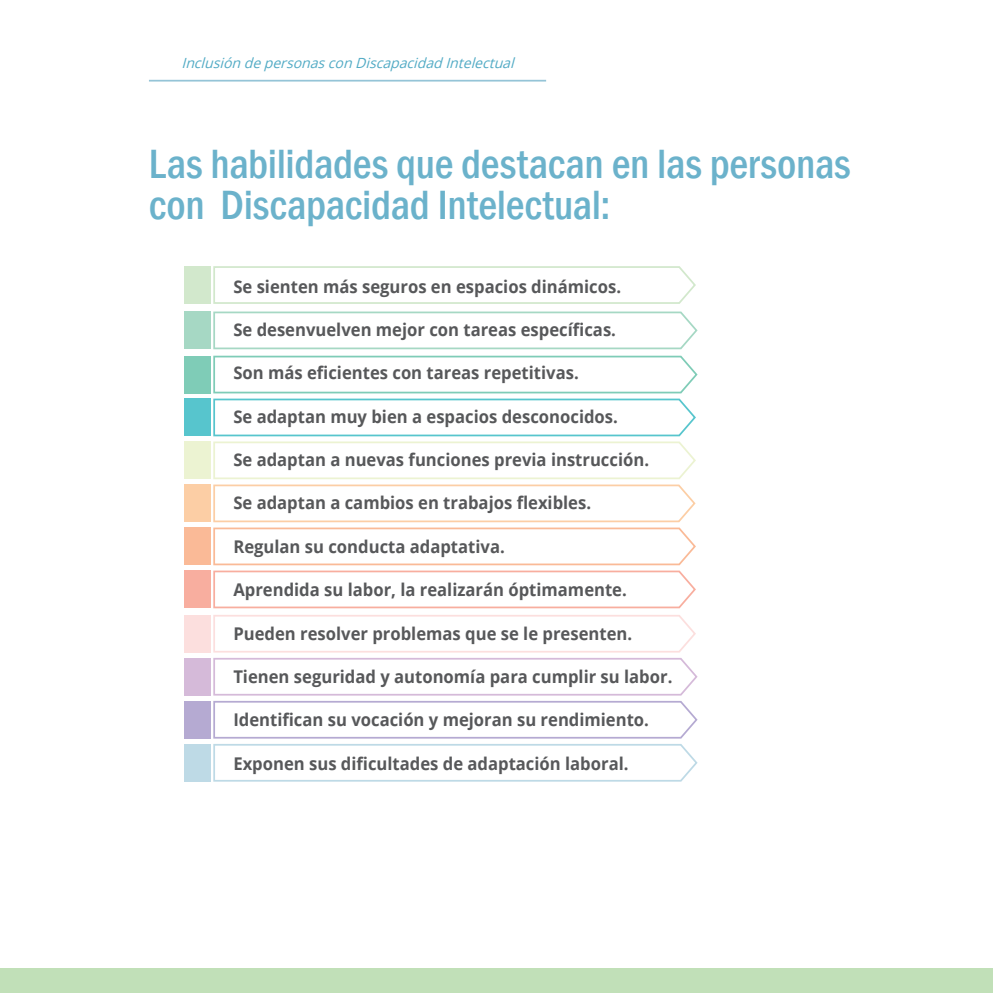
<style>
.page{position:relative;width:993px;height:993px;background:#fff}
.page>*{position:absolute;margin:0;border:0;box-sizing:border-box;transform-origin:0 0}
.TIT_001{font:500 condensed 42px/40.2px "Franklin Gothic";letter-spacing:-.01em;color:#6bb2cb}
.TXT_00_cen{font:700 17.5px "Open Sans";color:#57585a;scale:.95 1}
.t1{font:italic 14px "Open Sans";color:#52abc5}
</style>
<div class="page">
<hr style="left:149px;top:80px;width:397px;height:1px;background:#95c4d7">
<div style="left:0;top:967px;width:992px;height:25px;background:#c1e0b8"></div>
<div style="left:184px;top:355px;width:26px;height:38px;background:#7fccb7"></div>
<div style="left:184px;top:398px;width:26px;height:38px;background:#57c5cd"></div>
<div style="left:184px;top:441px;width:26px;height:38px;background:#ecf3d2"></div>
<div style="left:184px;top:484px;width:26px;height:38px;background:#fccea5"></div>
<div style="left:184px;top:311px;width:26px;height:38px;background:#a6d8c4"></div>
<div style="left:184px;top:266px;width:26px;height:38px;background:#d2e8cc"></div>
<div style="left:184px;top:527px;width:26px;height:38px;background:#faba97"></div>
<div style="left:184px;top:570px;width:26px;height:38px;background:#f8ae9f"></div>
<div style="left:184px;top:614px;width:26px;height:38px;background:#fcdfde"></div>
<div style="left:184px;top:657px;width:26px;height:38px;background:#d5bad9"></div>
<div style="left:184px;top:700px;width:26px;height:38px;background:#b5aad2"></div>
<svg style="left:213px;top:266px;width:485px;height:516px"></svg>
<div style="left:184px;top:743px;width:26px;height:38px;background:#bedae6"></div>
<p class="t1" style="left:181px;top:54px;width:338px">InclusióndepersonasconDiscapacidadIntelectual</p>
<p class="TIT_001" style="left:149px;top:144px;width:703px">Las habilidades que destacan en las personas con Discapacidad Intelectual:</p>
<p class="TXT_00_cen" style="left:233px;top:274px;width:409px">Se sienten más seguros en espacios dinámicos.</p>
<p class="TXT_00_cen" style="left:233px;top:317px;width:404px">Se desenvuelven mejor con tareas específicas.</p>
<p class="TXT_00_cen" style="left:233px;top:360px;width:365px">Son más eficientes con tareas repetitivas.</p>
<p class="TXT_00_cen" style="left:233px;top:404px;width:406px">Se adaptan muy bien a espacios desconocidos.</p>
<p class="TXT_00_cen" style="left:233px;top:447px;width:439px">Se adaptan a nuevas funciones previa instrucción.</p>
<p class="TXT_00_cen" style="left:233px;top:490px;width:378px">Se adaptan a cambios en trabajos flexibles.</p>
<p class="TXT_00_cen" style="left:233px;top:534px;width:287px">Regulan su conducta adaptativa.</p>
<p class="TXT_00_cen" style="left:233px;top:577px;width:415px">Aprendida su labor, la realizarán óptimamente.</p>
<p class="TXT_00_cen" style="left:233px;top:620px;width:421px">Pueden resolver problemas que se le presenten.</p>
<p class="TXT_00_cen" style="left:233px;top:664px;width:463px">Tienen seguridad y autonomía para cumplir su labor.</p>
<p class="TXT_00_cen" style="left:233px;top:707px;width:439px">Identifican su vocación y mejoran su rendimiento.</p>
<p class="TXT_00_cen" style="left:233px;top:750px;width:417px">Exponen sus dificultades de adaptación laboral.</p>
</div>
